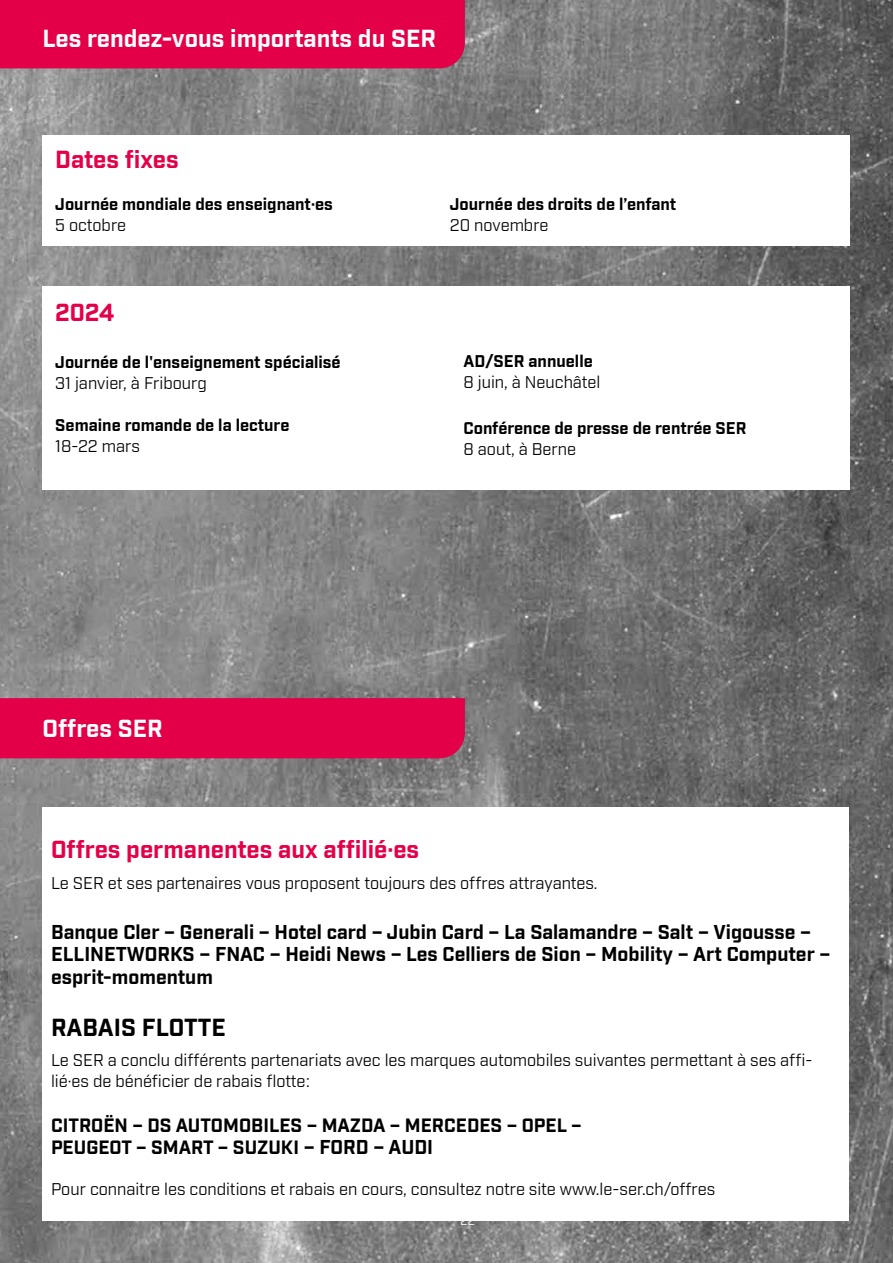
<style>
.page{position:relative;width:893px;height:1263px;background:#fff}
.page>*{position:absolute;margin:0;border:0;box-sizing:border-box;transform-origin:0 0}
.t1{font:700 24px "Industry";color:#e40049}
.t2{font:700 24px "Industry";color:#fff}
.t3{font:700 24px "Industry";color:#000}
.t4{font:700 19.5px/22.5px "Industry";color:#000}
.t5{font:700 18.75px/22.5px "Industry";color:#000}
.t6{font:16.5px/21px "Industry";color:#000}
.t7{font:700 16.5px "Industry";color:#000}
.t8{font:12px "Industry";color:#fff}
.s1{font-size:19.5px}
</style>
<div class="page">
<img style="left:0;top:0;width:893px;height:1263px">
<div style="left:0;top:0;width:465px;height:68px;background:#e40049"></div>
<div style="left:43px;top:135px;width:807px;height:111px;background:#fff"></div>
<div style="left:43px;top:286px;width:807px;height:204px;background:#fff"></div>
<div style="left:43px;top:807px;width:806px;height:413px;background:#fff"></div>
<div style="left:0;top:698px;width:465px;height:60px;background:#e40049"></div>
<h1 class="t2" style="left:43px;top:24px;width:395px">Les rendez-vous importants du SER</h1>
<h1 class="t1" style="left:55px;top:145px;width:125px">Dates fixes</h1>
<p class="t7" style="left:55px;top:194px;width:279px">Journée mondiale des enseignant·es</p>
<p class="t7" style="left:450px;top:194px;width:228px">Journée des droits de l’enfant</p>
<p class="t6" style="left:55px;top:215px;width:72px">5 octobre</p>
<p class="t6" style="left:450px;top:215px;width:100px">20 novembre</p>
<h1 class="t1" style="left:55px;top:298px;width:61px">2024</h1>
<p class="t7" style="left:55px;top:352px;width:287px">Journée de l'enseignement spécialisé</p>
<p class="t6" style="left:55px;top:373px;width:153px">31 janvier, à Fribourg</p>
<p class="t7" style="left:55px;top:415px;width:236px">Semaine romande de la lecture</p>
<p class="t6" style="left:55px;top:436px;width:86px">18-22 mars</p>
<h1 class="t2" style="left:43px;top:713px;width:122px">Offres SER</h1>
<p class="t7" style="left:463px;top:351px;width:131px">AD/SER annuelle</p>
<p class="t6" style="left:463px;top:372px;width:138px">8 juin, à Neuchâtel</p>
<p class="t7" style="left:463px;top:418px;width:285px">Conférence de presse de rentrée SER</p>
<p class="t6" style="left:463px;top:439px;width:114px">8 aout, à Berne</p>
<h1 class="t1" style="left:51px;top:835px;width:370px">Offres permanentes aux affilié·es</h1>
<p class="t6" style="left:51px;top:873px;width:548px">Le SER et ses partenaires vous proposent toujours des offres attrayantes.</p>
<p class="t4" style="left:51px;top:921px;width:781px">Banque Cler – Generali – Hotel card – Jubin Card – La Salamandre – Salt – Vigousse –<br>ELLINETWORKS – FNAC – Heidi News – Les Celliers de Sion – Mobility – Art Computer – esprit-momentum</p>
<h1 class="t3" style="left:51px;top:1013px;width:176px">RABAIS FLOTTE</h1>
<p class="t6" style="left:51px;top:1050px;width:763px">Le SER a conclu différents partenariats avec les marques automobiles suivantes permettant à ses affi&shy;lié·es de bénéficier de rabais flotte:</p>
<p class="t5" style="left:51px;top:1115px;width:532px">CITROËN – DS AUTOMOBILES – MAZDA – MERCEDES – OPEL –<br>PEUGEOT – SMART – SUZUKI <span class="s1">– FORD – AUDI</span></p>
<p class="t6" style="left:51px;top:1179px;width:666px">Pour connaitre les conditions et rabais en cours, consultez notre site www.le-ser.ch/offres</p>
<p class="t8" style="left:461px;top:1213px;width:16px">22</p>
</div>
